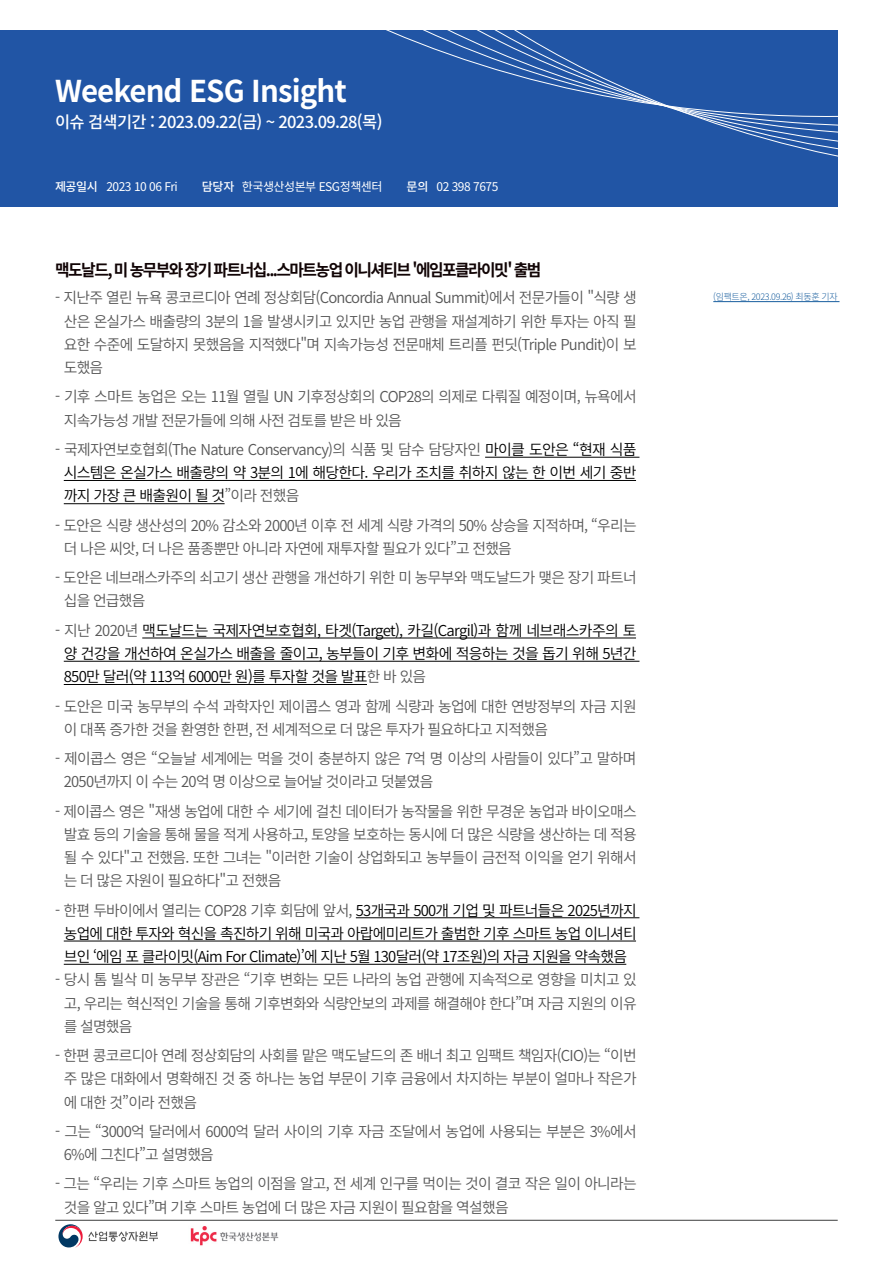
<style>
.page{position:relative;width:893px;height:1263px;background:#fff}
.page>*{position:absolute;margin:0;border:0;box-sizing:border-box;transform-origin:0 0}
.t1{font:700 30px "Source Han Sans K";letter-spacing:-.03em;color:#fff}
.t2{font:700 16.5px "Source Han Sans K";letter-spacing:-.1em;color:#110405;scale:.96 1}
.t3{font:500 16.5px "Source Han Sans K";letter-spacing:-.04em;color:#fff}
.t4{font:15px/23.2px "Source Han Sans K";letter-spacing:-.05em;color:#575757}
.t5{font:15px/23.2px "Source Han Sans K";letter-spacing:-.05em;color:#000;text-align:justify}
.t6{font:12px "Source Han Sans K";letter-spacing:-.04em;color:#fff}
.t7{font:500 12px "Source Han Sans K";letter-spacing:-.025em;color:#fff}
.t8{font:300 9px "Source Han Sans K";letter-spacing:-.04em;color:#175d9e}
.s1{color:#575757}
</style>
<div class="page">
<svg style="left:58px;top:1224px;width:100px;height:24px"></svg>
<div style="left:0;top:30px;width:838px;height:176px;background:#2155a5"></div>
<svg style="left:423px;top:30px;width:415px;height:177px"></svg>
<hr style="left:55px;top:1220px;width:783px;height:1px;background:#030505">
<img style="left:190px;top:1226px;width:89px;height:20px">
<hr style="left:485px;top:457px;width:154px;height:1px;background:#000">
<hr style="left:64px;top:480px;width:572px;height:1px;background:#000">
<hr style="left:64px;top:503px;width:161px;height:1px;background:#000">
<hr style="left:142px;top:638px;width:494px;height:1px;background:#000">
<hr style="left:64px;top:661px;width:575px;height:1px;background:#000">
<hr style="left:64px;top:684px;width:303px;height:1px;background:#000">
<hr style="left:356px;top:917px;width:283px;height:1px;background:#000">
<hr style="left:64px;top:941px;width:572px;height:1px;background:#000">
<hr style="left:64px;top:964px;width:562px;height:1px;background:#000">
<hr style="left:713px;top:301px;width:126px;height:1px;background:#175d9e">
<p class="t1" style="left:55px;top:74px;width:293px">Weekend ESG Insight</p>
<p class="t3" style="left:55px;top:113px;width:329px">이슈 검색기간 : 2023.09.22(금) ~ 2023.09.28(목)</p>
<p class="t7" style="left:55px;top:180px;width:44px">제공일시</p>
<p class="t6" style="left:106px;top:180px;width:73px">2023 10 06 Fri</p>
<p class="t7" style="left:202px;top:180px;width:34px">담당자</p>
<p class="t6" style="left:242px;top:180px;width:142px">한국생산성본부 ESG정책센터</p>
<p class="t7" style="left:407px;top:180px;width:24px">문의</p>
<p class="t6" style="left:436px;top:180px;width:63px">02 398 7675</p>
<p class="t2" style="left:55px;top:260px;width:508px">맥도날드, 미 농무부와 장기 파트너십...스마트농업 이니셔티브 '에임포클라이밋' 출범</p>
<p class="t4" style="left:64px;top:287px;width:574px;text-align:justify;text-indent:-9px">- 지난주 열린 뉴욕 콩코르디아 연례 정상회담(Concordia Annual Summit)에서 전문가들이 "식량 생 산은 온실가스 배출량의 3분의 1을 발생시키고 있지만 농업 관행을 재설계하기 위한 투자는 아직 필 요한 수준에 도달하지 못했음을 지적했다"며 지속가능성 전문매체 트리플 펀딧(Triple Pundit)이 보 도했음</p>
<p class="t4" style="left:64px;top:386px;width:574px;text-indent:-9px">- 기후 스마트 농업은 오는 11월 열릴 UN 기후정상회의 COP28의 의제로 다뤄질 예정이며, 뉴욕에서 지속가능성 개발 전문가들에 의해 사전 검토를 받은 바 있음</p>
<p class="t5" style="left:64px;top:438px;width:574px;text-indent:-9px"><span class="s1">- 국제자연보호협회(The Nature Conservancy)의 식품 및 담수 담당자인</span> 마이클 도안은 “현재 식품 시스템은 온실가스 배출량의 약 3분의 1에 해당한다. 우리가 조치를 취하지 않는 한 이번 세기 중반 까지 가장 큰 배출원이 될 것<span class="s1">”이라 전했음</span></p>
<p class="t4" style="left:64px;top:514px;width:574px;text-indent:-9px">- 도안은 식량 생산성의 20% 감소와 2000년 이후 전 세계 식량 가격의 50% 상승을 지적하며, “우리는 더 나은 씨앗, 더 나은 품종뿐만 아니라 자연에 재투자할 필요가 있다”고 전했음</p>
<p class="t4" style="left:64px;top:566px;width:574px;text-indent:-9px">- 도안은 네브래스카주의 쇠고기 생산 관행을 개선하기 위한 미 농무부와 맥도날드가 맺은 장기 파트너 십을 언급했음</p>
<p class="t5" style="left:64px;top:619px;width:574px;text-indent:-9px"><span class="s1">- 지난 2020년</span> 맥도날드는 국제자연보호협회, 타겟(Target), 카길(Cargil)과 함께 네브래스카주의 토 양 건강을 개선하여 온실가스 배출을 줄이고, 농부들이 기후 변화에 적응하는 것을 돕기 위해 5년간 850만 달러(약 113억 6000만 원)를 투자할 것을 발표<span class="s1">한 바 있음</span></p>
<p class="t4" style="left:64px;top:695px;width:574px;text-indent:-9px">- 도안은 미국 농무부의 수석 과학자인 제이콥스 영과 함께 식량과 농업에 대한 연방정부의 자금 지원 이 대폭 증가한 것을 환영한 한편, 전 세계적으로 더 많은 투자가 필요하다고 지적했음</p>
<p class="t4" style="left:64px;top:747px;width:574px;text-indent:-9px">- 제이콥스 영은 “오늘날 세계에는 먹을 것이 충분하지 않은 7억 명 이상의 사람들이 있다”고 말하며<br>2050년까지 이 수는 20억 명 이상으로 늘어날 것이라고 덧붙였음</p>
<p class="t4" style="left:64px;top:800px;width:574px;text-align:justify;text-indent:-9px">- 제이콥스 영은 "재생 농업에 대한 수 세기에 걸친 데이터가 농작물을 위한 무경운 농업과 바이오매스 발효 등의 기술을 통해 물을 적게 사용하고, 토양을 보호하는 동시에 더 많은 식량을 생산하는 데 적용 될 수 있다"고 전했음. 또한 그녀는 "이러한 기술이 상업화되고 농부들이 금전적 이익을 얻기 위해서 는 더 많은 자원이 필요하다"고 전했음</p>
<p class="t5" style="left:55px;top:899px;width:583px;text-align:center"><span class="s1">- 한편 두바이에서 열리는 COP28 기후 회담에 앞서,</span> 53개국과 500개 기업 및 파트너들은 2025년까지 농업에 대한 투자와 혁신을 촉진하기 위해 미국과 아랍에미리트가 출범한 기후 스마트 농업 이니셔티 브인 ‘에임 포 클라이밋(Aim For Climate)’에 지난 5월 130달러(약 17조원)의 자금 지원을 약속했음</p>
<p class="t4" style="left:64px;top:968px;width:574px;text-align:justify;text-indent:-9px">- 당시 톰 빌삭 미 농무부 장관은 “기후 변화는 모든 나라의 농업 관행에 지속적으로 영향을 미치고 있 고, 우리는 혁신적인 기술을 통해 기후변화와 식량안보의 과제를 해결해야 한다”며 자금 지원의 이유 를 설명했음</p>
<p class="t4" style="left:64px;top:1044px;width:574px;text-align:justify;text-indent:-9px">- 한편 콩코르디아 연례 정상회담의 사회를 맡은 맥도날드의 존 배너 최고 임팩트 책임자(CIO)는 “이번 주 많은 대화에서 명확해진 것 중 하나는 농업 부문이 기후 금융에서 차지하는 부분이 얼마나 작은가 에 대한 것”이라 전했음</p>
<p class="t4" style="left:64px;top:1120px;width:575px;text-indent:-9px">- 그는 “3000억 달러에서 6000억 달러 사이의 기후 자금 조달에서 농업에 사용되는 부분은 3%에서<br>6%에 그친다”고 설명했음</p>
<p class="t4" style="left:64px;top:1172px;width:574px;text-indent:-9px">- 그는 “우리는 기후 스마트 농업의 이점을 알고, 전 세계 인구를 먹이는 것이 결코 작은 일이 아니라는 것을 알고 있다”며 기후 스마트 농업에 더 많은 자금 지원이 필요함을 역설했음</p>
<p class="t8" style="left:713px;top:292px;width:126px">(임팩트온, 2023.09.26) 최동훈 기자</p>
</div>
